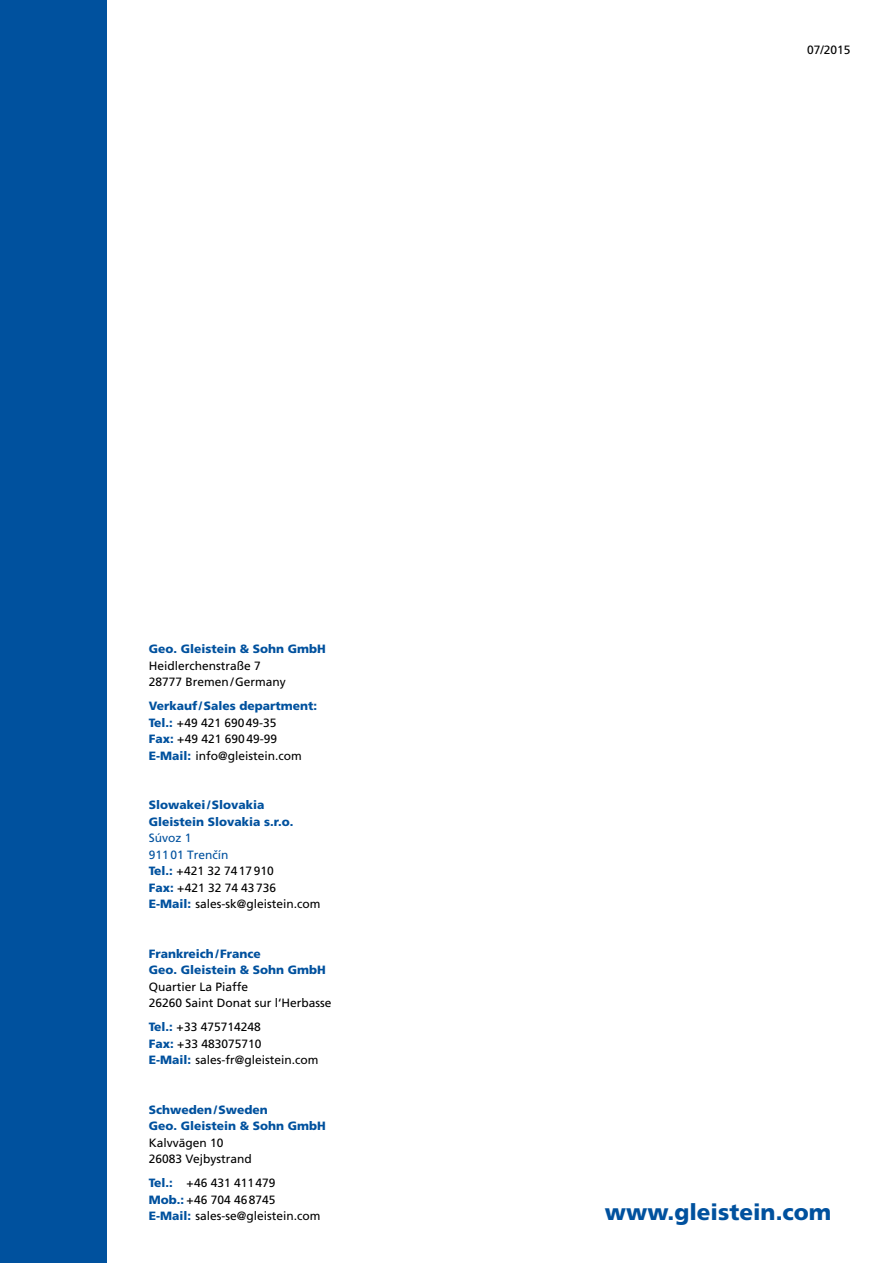
<style>
.page{position:relative;width:893px;height:1263px;background:#fff}
.page>*{position:absolute;margin:0;border:0;box-sizing:border-box;transform-origin:0 0}
.t1{font:900 22.5px "Frutiger";color:#00519e}
.t2{font:12px/16.5px "Frutiger";color:#000}
.t3{font:900 12px/16.5px "Frutiger";color:#00519e}
.t4{font:12px "Frutiger CE";color:#00519e}
.t5{font:12px "Frutiger";color:#00519e}
.s1{font-weight:900;color:#00519e}
.s2{font-family:"Frutiger"}
</style>
<div class="page">
<div style="left:0;top:0;width:106px;height:1263px;background:#00519e"></div>
<p class="t3" style="left:149px;top:641px;width:179px">Geo. Gleistein &amp; Sohn GmbH</p>
<p class="t2" style="left:149px;top:657px;width:139px">Heidlerchenstraße 7<br>28777 Bremen/Germany</p>
<p class="t2" style="left:149px;top:698px;width:170px"><span class="s1">Verkauf /Sales department:<br>Tel.:</span> +49 421 69049-35<br><span class="s1">Fax:</span> +49 421 69049-99<br><span class="s1">E-Mail:</span> info@gleistein.com</p>
<p class="t3" style="left:149px;top:797px;width:146px">Slowakei/Slovakia<br>Gleistein Slovakia s.r.o.</p>
<p class="t5" style="left:149px;top:831px;width:44px">Súvoz 1</p>
<p class="t4" style="left:149px;top:848px;width:81px"><span class="s2">91101</span> Trenčín</p>
<p class="t2" style="left:149px;top:863px;width:173px"><span class="s1">Tel.:</span> +421 32 7417910<br><span class="s1">Fax:</span> +421 32 74 43736<br><span class="s1">E-Mail:</span> sales-sk@gleistein.com</p>
<p class="t3" style="left:149px;top:945px;width:179px">Frankreich/France<br>Geo. Gleistein &amp; Sohn GmbH</p>
<p class="t2" style="left:149px;top:978px;width:184px">Quartier La Piaffe<br>26260 Saint Donat sur l‘Herbasse</p>
<p class="t2" style="left:149px;top:1019px;width:171px"><span class="s1">Tel.:</span> +33 475714248<br><span class="s1">Fax:</span> +33 483075710<br><span class="s1">E-Mail:</span> sales-fr@gleistein.com</p>
<p class="t3" style="left:149px;top:1101px;width:179px">Schweden/Sweden<br>Geo. Gleistein &amp; Sohn GmbH</p>
<p class="t2" style="left:149px;top:1134px;width:104px">Kalvvägen 10<br>26083 Vejbystrand</p>
<p class="t2" style="left:149px;top:1175px;width:173px"><span class="s1">Tel.:</span> +46 431 411479<br><span class="s1">Mob.:</span> +46 704 468745<br><span class="s1">E-Mail:</span> sales-se@gleistein.com</p>
<p class="t2" style="left:807px;top:41px;width:45px">07/2015</p>
<h1 class="t1" style="left:605px;top:1199px;width:228px">www.gleistein.com</h1>
</div>
